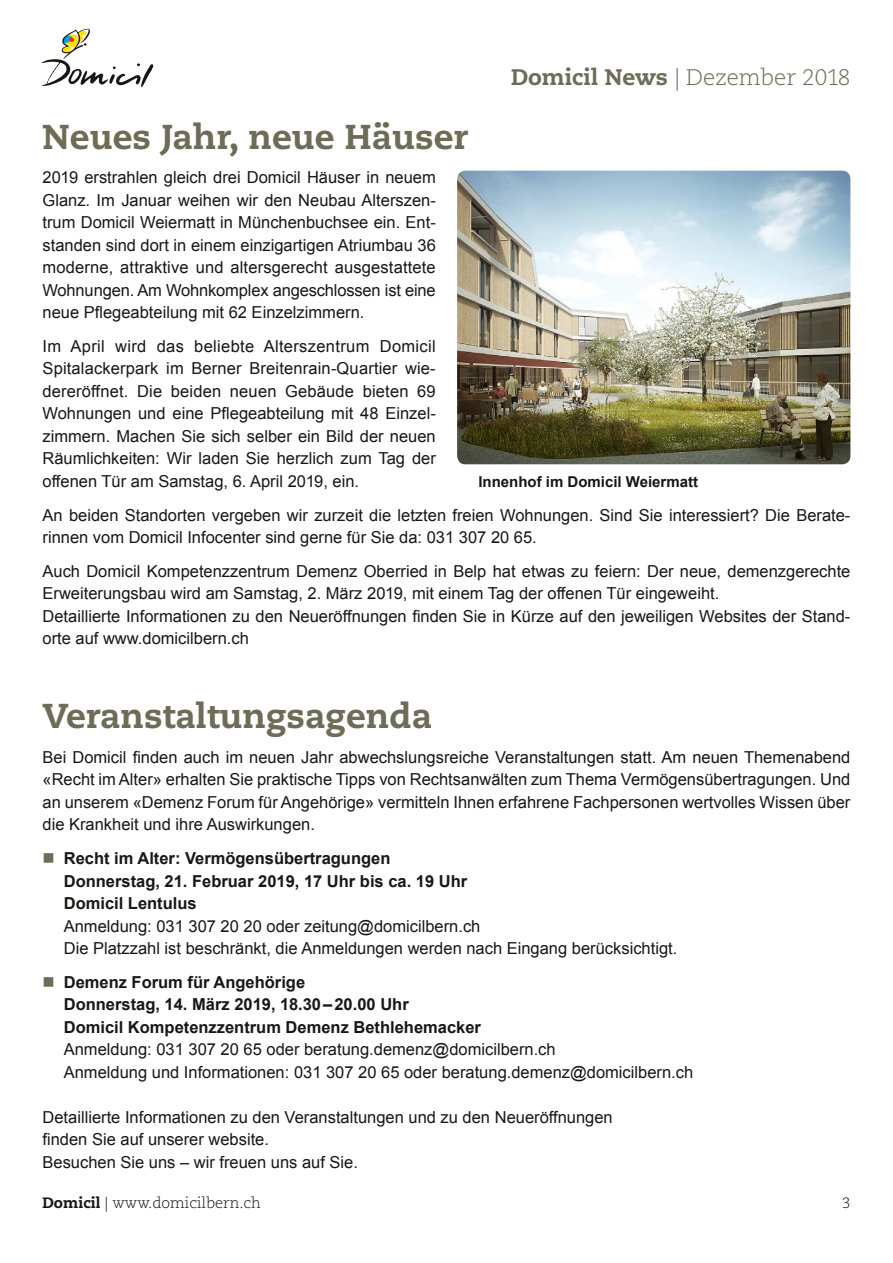
<style>
.page{position:relative;width:893px;height:1263px;background:#fff}
.page>*{position:absolute;margin:0;border:0;box-sizing:border-box;transform-origin:0 0}
.t1{font:800 34.5px "Caecilia LT Std";color:#6e6c56}
.t2{font:300 22.5px "Caecilia LT Std";color:#6e6c56}
.t3{font:16.5px/22.5px "Arial";color:#181716}
.t4{font:700 16.5px/22.5px "Arial";color:#181716}
.t5{font:300 15px "Caecilia LT Std";color:#181716}
.t6{font:700 15px "Arial";color:#181716}
.s1{font-weight:800}
.s2{color:#6e6c56}
</style>
<div class="page">
<svg style="left:41px;top:29px;width:113px;height:58px"></svg>
<img style="left:457px;top:171px;width:393px;height:293px">
<h2 class="t2" style="left:511px;top:64px;width:341px"><span class="s1">Domicil News</span> | Dezember 2018</h2>
<h1 class="t1" style="left:43px;top:115px;width:427px">Neues Jahr, neue Häuser</h1>
<p class="t3" style="left:43px;top:166px;width:395px;text-align:justify">2019 erstrahlen gleich drei Domicil Häuser in neuem Glanz. Im Januar weihen wir den Neubau Alterszen&shy;trum Domicil Weiermatt in Münchenbuchsee ein. Ent&shy;standen sind dort in einem einzigartigen Atriumbau 36 moderne, attraktive und altersgerecht ausgestattete Wohnungen. Am Wohnkomplex angeschlossen ist eine neue Pflegeabteilung mit 62 Einzelzimmern.</p>
<p class="t3" style="left:43px;top:335px;width:395px;text-align:justify">Im April wird das beliebte Alterszentrum Domicil Spitalackerpark im Berner Breitenrain-Quartier wie&shy;dereröffnet. Die beiden neuen Gebäude bieten 69<br>Wohnungen und eine Pflegeabteilung mit 48 Einzel&shy;zimmern. Machen Sie sich selber ein Bild der neuen Räumlichkeiten: Wir laden Sie herzlich zum Tag der offenen Tür am Samstag, 6. April 2019, ein.</p>
<p class="t3" style="left:43px;top:504px;width:809px">An beiden Standorten vergeben wir zurzeit die letzten freien Wohnungen. Sind Sie interessiert? Die Berate&shy;rinnen vom Domicil Infocenter sind gerne für Sie da: 031 307 20 65.</p>
<p class="t3" style="left:43px;top:560px;width:809px">Auch Domicil Kompetenzzentrum Demenz Oberried in Belp hat etwas zu feiern: Der neue, demenzgerechte Erweiterungsbau wird am Samstag, 2. März 2019, mit einem Tag der offenen Tür eingeweiht.<br>Detaillierte Informationen zu den Neueröffnungen finden Sie in Kürze auf den jeweiligen Websites der Stand&shy;orte auf www.domicilbern.ch</p>
<p class="t6" style="left:478px;top:471px;width:221px">Innenhof im Domicil Weiermatt</p>
<h1 class="t1" style="left:43px;top:695px;width:391px">Veranstaltungsagenda</h1>
<p class="t3" style="left:43px;top:746px;width:809px;text-align:justify">Bei Domicil finden auch im neuen Jahr abwechslungsreiche Veranstaltungen statt. Am neuen Themenabend «Recht im Alter» erhalten Sie praktische Tipps von Rechtsanwälten zum Thema Vermögensübertragungen. Und an unserem «Demenz Forum für Angehörige» vermitteln Ihnen erfahrene Fachpersonen wertvolles Wissen über die Krankheit und ihre Auswirkungen.</p>
<p class="t4" style="left:64px;top:847px;width:405px;text-indent:-21px"><span class="s2">■</span> Recht im Alter: Vermögensübertragungen<br>Donnerstag, 21. Februar 2019, 17 Uhr bis ca. 19 Uhr<br>Domicil Lentulus</p>
<p class="t3" style="left:64px;top:915px;width:615px">Anmeldung: 031 307 20 20 oder zeitung@domicilbern.ch<br>Die Platzzahl ist beschränkt, die Anmeldungen werden nach Eingang berücksichtigt.</p>
<p class="t4" style="left:64px;top:971px;width:419px;text-indent:-21px"><span class="s2">■</span> Demenz Forum für Angehörige<br>Donnerstag, 14. März 2019, 18.30–20.00 Uhr<br>Domicil Kompetenzzentrum Demenz Bethlehemacker</p>
<p class="t3" style="left:64px;top:1038px;width:631px">Anmeldung: 031 307 20 65 oder beratung.demenz@domicilbern.ch<br>Anmeldung und Informationen: 031 307 20 65 oder beratung.demenz@domicilbern.ch</p>
<p class="t3" style="left:43px;top:1106px;width:572px">Detaillierte Informationen zu den Veranstaltungen und zu den Neueröffnungen finden Sie auf unserer website.<br>Besuchen Sie uns – wir freuen uns auf Sie.</p>
<p class="t5" style="left:43px;top:1194px;width:220px"><span class="s1">Domicil</span> | www.domicilbern.ch</p>
<p class="t5" style="left:842px;top:1194px;width:10px">3</p>
</div>
